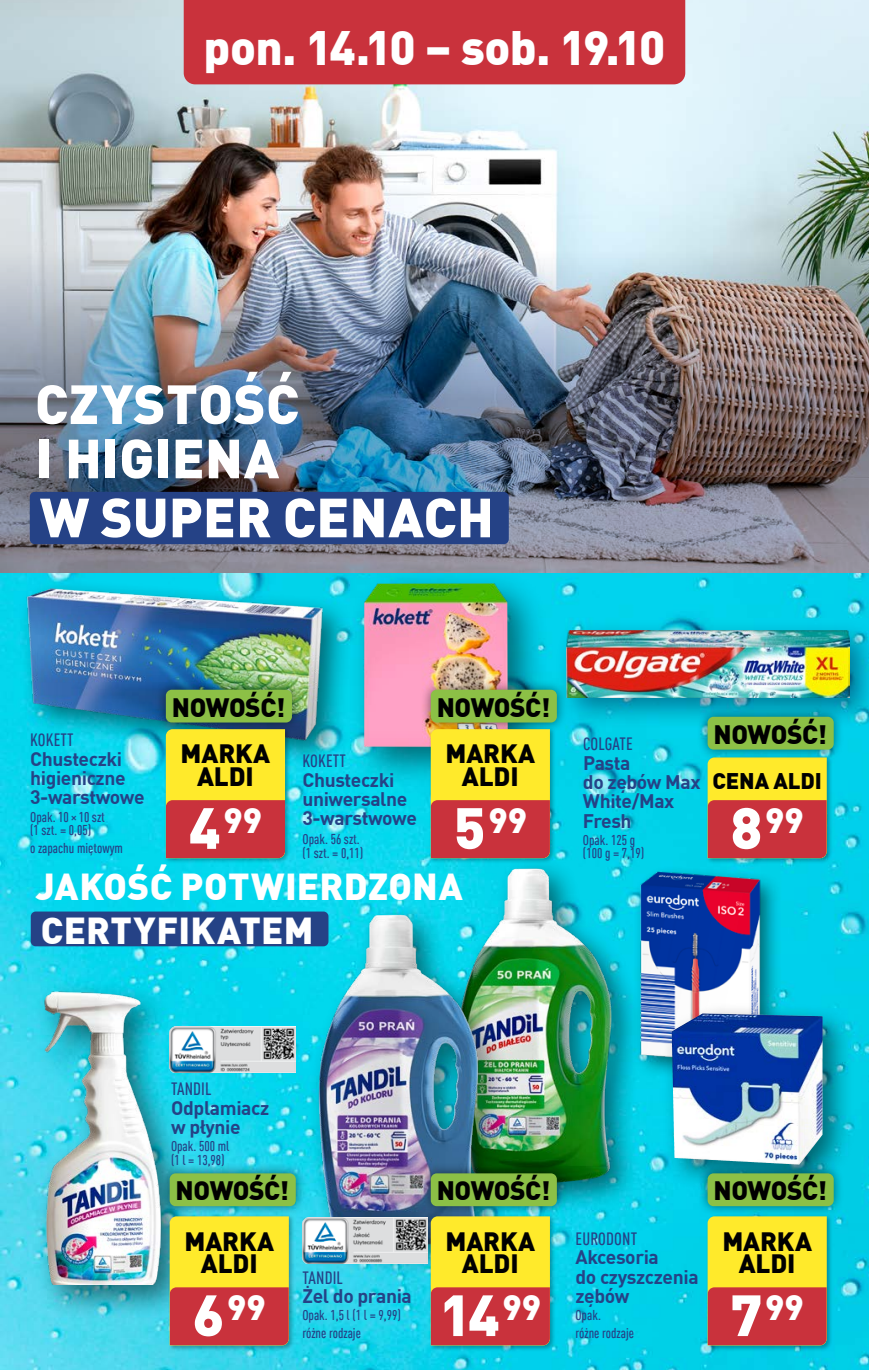
<style>
.page{position:relative;width:869px;height:1370px;background:#fff}
.page>*{position:absolute;margin:0;border:0;box-sizing:border-box;transform-origin:0 0}
.t1{font:900 57.23px "DIN Pro";color:#fff}
.t2{font:900 54.25px/54.2px "DIN Pro";letter-spacing:.005em;color:#fff}
.t3{font:900 47.25px "DIN Pro";letter-spacing:-.035em;color:#fff}
.t4{font:900 36.75px/43.2px "DIN Pro";letter-spacing:.01em;color:#fff}
.t5{font:900 34.65px "DIN Pro";color:#fff}
.t6{font:900 26.07px/22.8px "DIN Pro";letter-spacing:-.005em;color:#000;text-align:center}
.t7{font:900 22.22px "DIN Pro";letter-spacing:-.005em;color:#000}
.t8{font:700 19.25px/19.2px "DIN Pro";letter-spacing:-.02em;color:#254286}
.t9{font:500 condensed 17.5px "DIN Pro";letter-spacing:.01em;color:#254286}
.t10{font:500 condensed 14px/13.1px "DIN Pro";color:#254286}
.s1{font-size:57.23px}
</style>
<div class="page">
<img style="left:0;top:573px;width:868px;height:796px">
<img style="left:0;top:0;width:868px;height:208px">
<img style="left:446px;top:845px;width:258px;height:349px">
<div style="left:307px;top:903px;width:204px;height:374px;background:#000;opacity:.5"></div>
<img style="left:306px;top:890px;width:269px;height:365px">
<div style="left:554px;top:619px;width:314px;height:110px;background:#8d2b4e;opacity:.5"></div>
<img style="left:566px;top:631px;width:282px;height:66px">
<img style="left:0;top:575px;width:328px;height:204px">
<img style="left:328px;top:573px;width:216px;height:220px">
<div style="left:32px;top:978px;width:164px;height:342px;background:#000;opacity:.5"></div>
<img style="left:16px;top:980px;width:150px;height:304px">
<div style="left:631px;top:864px;width:151px;height:221px;background:#000;opacity:.5"></div>
<img style="left:637px;top:853px;width:129px;height:217px">
<div style="left:659px;top:1001px;width:196px;height:195px;background:#000;opacity:.5"></div>
<img style="left:674px;top:1013px;width:28px;height:16px">
<img style="left:0;top:208px;width:868px;height:365px">
<div style="left:30px;top:492px;width:478px;height:52px;background:#254286;border-radius:5px"></div>
<div style="left:31px;top:911px;width:297px;height:35px;background:#254286;border-radius:5px"></div>
<div style="left:159px;top:1162px;width:147px;height:54px;background:#000;opacity:.52"></div>
<div style="left:170px;top:1173px;width:125px;height:32px;background:#8cc046;border-radius:6px"></div>
<div style="left:420px;top:679px;width:147px;height:54px;background:#000;opacity:.52"></div>
<div style="left:430px;top:689px;width:126px;height:33px;background:#8cc046;border-radius:6px"></div>
<div style="left:704px;top:755px;width:128px;height:109px;background:#000;opacity:.3"></div>
<svg style="left:707px;top:760px;width:119px;height:98px;background:#de7e35"></svg>
<div style="left:696px;top:1162px;width:148px;height:54px;background:#000;opacity:.52"></div>
<div style="left:707px;top:1173px;width:126px;height:32px;background:#8cc046;border-radius:6px"></div>
<div style="left:155px;top:679px;width:148px;height:54px;background:#000;opacity:.52"></div>
<div style="left:166px;top:689px;width:126px;height:33px;background:#8cc046;border-radius:6px"></div>
<div style="left:420px;top:1162px;width:147px;height:54px;background:#000;opacity:.52"></div>
<div style="left:430px;top:1173px;width:126px;height:32px;background:#8cc046;border-radius:6px"></div>
<div style="left:696px;top:706px;width:148px;height:54px;background:#000;opacity:.52"></div>
<div style="left:707px;top:716px;width:126px;height:33px;background:#8cc046;border-radius:6px"></div>
<div style="left:428px;top:726px;width:127px;height:138px;background:#000;opacity:.3"></div>
<svg style="left:430px;top:729px;width:119px;height:129px;background:#e59733"></svg>
<div style="left:163px;top:726px;width:128px;height:138px;background:#000;opacity:.3"></div>
<svg style="left:166px;top:729px;width:119px;height:129px;background:#e69732"></svg>
<div style="left:167px;top:1213px;width:127px;height:138px;background:#000;opacity:.3"></div>
<svg style="left:170px;top:1216px;width:119px;height:129px;background:#e59733"></svg>
<div style="left:428px;top:1213px;width:127px;height:138px;background:#000;opacity:.3"></div>
<svg style="left:430px;top:1216px;width:119px;height:129px;background:#e49733"></svg>
<div style="left:704px;top:1213px;width:128px;height:138px;background:#000;opacity:.3"></div>
<svg style="left:707px;top:1216px;width:119px;height:129px;background:#e49834"></svg>
<img style="left:302px;top:1217px;width:125px;height:46px">
<img style="left:170px;top:1025px;width:125px;height:47px">
<div style="left:184px;top:0;width:501px;height:84px;background:#c9323c"></div>
<h3 class="t3" style="left:203px;top:10px;width:463px">pon. 14.10 – sob. 19.10</h3>
<h2 class="t2" style="left:35px;top:373px;width:265px">CZYSTOŚĆ<br>I HIGIENA</h2>
<h2 class="t2" style="left:40px;top:487px;width:455px">W SUPER CENACH</h2>
<p class="t9" style="left:30px;top:727px;width:45px">KOKETT</p>
<h3 class="t8" style="left:30px;top:747px;width:116px">Chusteczki higieniczne<br>3-warstwowe</h3>
<p class="t10" style="left:30px;top:809px;width:76px">Opak. 10 × 10 szt (1 szt. = 0,05)</p>
<p class="t10" style="left:30px;top:840px;width:94px">o zapachu miętowym</p>
<h3 class="t6" style="left:172px;top:694px;width:115px">NOWOŚĆ!</h3>
<h3 class="t6" style="left:180px;top:740px;width:91px">MARKA<br>ALDI</h3>
<h3 class="t5" style="left:189px;top:792px;width:75px"><span class="s1">4</span>99</h3>
<p class="t9" style="left:302px;top:748px;width:45px">KOKETT</p>
<h3 class="t8" style="left:302px;top:768px;width:116px">Chusteczki uniwersalne<br>3-warstwowe</h3>
<p class="t10" style="left:302px;top:831px;width:62px;line-height:14px">Opak. 56 szt. (1 szt. = 0,11)</p>
<h3 class="t6" style="left:436px;top:694px;width:115px">NOWOŚĆ!</h3>
<h3 class="t6" style="left:445px;top:740px;width:91px">MARKA<br>ALDI</h3>
<h3 class="t5" style="left:453px;top:792px;width:75px"><span class="s1">5</span>99</h3>
<h3 class="t4" style="left:36px;top:862px;width:428px">JAKOŚĆ POTWIERDZONA<br>CERTYFIKATEM</h3>
<p class="t9" style="left:582px;top:731px;width:51px">COLGATE</p>
<h3 class="t8" style="left:582px;top:751px;width:119px">Pasta<br>do zębów Max<br>White/Max<br>Fresh</h3>
<p class="t10" style="left:582px;top:832px;width:63px">Opak. 125 g (100 g = 7,19)</p>
<h3 class="t6" style="left:713px;top:721px;width:115px">NOWOŚĆ!</h3>
<h3 class="t7" style="left:712px;top:762px;width:111px">CENA ALDI</h3>
<h3 class="t5" style="left:730px;top:792px;width:75px"><span class="s1">8</span>99</h3>
<p class="t9" style="left:171px;top:1076px;width:42px">TANDIL</p>
<h3 class="t8" style="left:171px;top:1096px;width:100px">Odplamiacz w płynie</h3>
<p class="t10" style="left:171px;top:1138px;width:60px">Opak. 500 ml (1 l = 13,98)</p>
<h3 class="t6" style="left:175px;top:1177px;width:115px">NOWOŚĆ!</h3>
<h3 class="t6" style="left:184px;top:1227px;width:91px">MARKA<br>ALDI</h3>
<h3 class="t5" style="left:192px;top:1279px;width:75px"><span class="s1">6</span>99</h3>
<p class="t9" style="left:302px;top:1264px;width:42px">TANDIL</p>
<h3 class="t8" style="left:302px;top:1284px;width:111px">Żel do prania</h3>
<p class="t10" style="left:302px;top:1305px;width:100px;line-height:17.5px">Opak. 1,5 l (1 l = 9,99) różne rodzaje</p>
<h3 class="t6" style="left:436px;top:1177px;width:115px">NOWOŚĆ!</h3>
<h3 class="t6" style="left:445px;top:1227px;width:91px">MARKA<br>ALDI</h3>
<h1 class="t1" style="left:439px;top:1269px;width:103px">14<sup>99</sup></h1>
<p class="t9" style="left:575px;top:1226px;width:63px">EURODONT</p>
<h3 class="t8" style="left:575px;top:1246px;width:125px">Akcesoria<br>do czyszczenia zębów</h3>
<p class="t10" style="left:575px;top:1305px;width:60px;line-height:17.5px">Opak.<br>różne rodzaje</p>
<h3 class="t6" style="left:713px;top:1177px;width:115px">NOWOŚĆ!</h3>
<h3 class="t6" style="left:722px;top:1227px;width:91px">MARKA<br>ALDI</h3>
<h3 class="t5" style="left:730px;top:1279px;width:75px"><span class="s1">7</span>99</h3>
</div>
